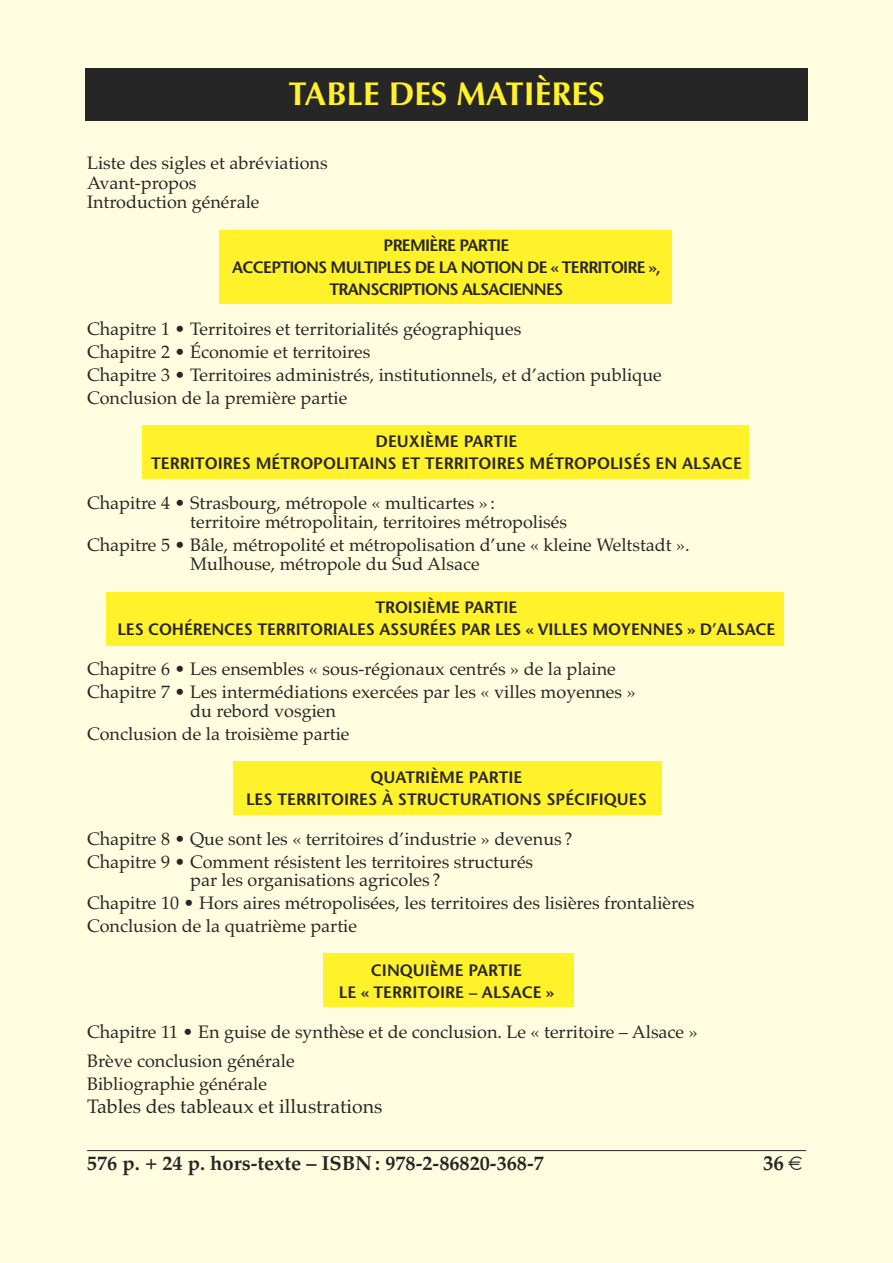
<style>
.page{position:relative;width:893px;height:1263px;background:#fffddf}
.page>*{position:absolute;margin:0;border:0;box-sizing:border-box;transform-origin:0 0}
.t1{font:700 33px "Optima";color:#fff12a}
.t2{font:700 21px "Palatino";color:#272627}
.t3{font:700 20.25px "Palatino";color:#272627}
.t4{font:19.5px "Palatino";color:#272627}
.t5{font:18px/23px "Palatino";color:#272627}
.t6{font:600 16.5px/21.9px "Stone Sans";letter-spacing:-.01em;color:#272627;text-align:center}
.t7{font:600 16.5px/21.9px "Stone Sans";letter-spacing:-.045em;color:#272627;text-align:center}
</style>
<div class="page">
<hr style="left:87px;top:1150px;width:719px;height:1px;background:#272627">
<div style="left:85px;top:69px;width:723px;height:52px;background:#272627"></div>
<div style="left:219px;top:230px;width:453px;height:74px;background:#fff12a"></div>
<div style="left:142px;top:426px;width:607px;height:53px;background:#fff12a"></div>
<div style="left:106px;top:592px;width:677px;height:54px;background:#fff12a"></div>
<div style="left:233px;top:761px;width:428px;height:53px;background:#fff12a"></div>
<div style="left:323px;top:953px;width:251px;height:54px;background:#fff12a"></div>
<h1 class="t1" style="left:288px;top:75px;width:317px">TABLE DES MATIÈRES</h1>
<p class="t5" style="left:87px;top:153px;width:242px;line-height:19.5px">Liste des sigles et abréviations<br>Avant-propos<br>Introduction générale</p>
<p class="t7" style="left:232px;top:236px;width:430px">PREMIÈRE PARTIE<br>ACCEPTIONS MULTIPLES DE LA NOTION DE « TERRITOIRE »,<br>TRANSCRIPTIONS ALSACIENNES</p>
<p class="t5" style="left:87px;top:317px;width:576px">Chapitre 1 • Territoires et territorialités géographiques<br>Chapitre 2 • Économie et territoires<br>Chapitre 3 • Territoires administrés, institutionnels, et d’action publique Conclusion de la première partie</p>
<p class="t6" style="left:151px;top:432px;width:592px">DEUXIÈME PARTIE<br>TERRITOIRES MÉTROPOLITAINS ET TERRITOIRES MÉTROPOLISÉS EN ALSACE</p>
<p class="t5" style="left:190px;top:494px;width:378px;line-height:18.8px;text-indent:-103px">Chapitre 4 • Strasbourg, métropole « multicartes » : territoire métropolitain, territoires métropolisés</p>
<p class="t5" style="left:190px;top:535px;width:501px;line-height:18.8px;text-indent:-103px">Chapitre 5 • Bâle, métropolité et métropolisation d’une « kleine Weltstadt ».<br>Mulhouse, métropole du Sud Alsace</p>
<p class="t6" style="left:118px;top:598px;width:659px">TROISIÈME PARTIE<br>LES COHÉRENCES TERRITORIALES ASSURÉES PAR LES « VILLES MOYENNES » D’ALSACE</p>
<p class="t5" style="left:87px;top:657px;width:550px">Chapitre 6 • Les ensembles « sous-régionaux centrés » de la plaine<br>Chapitre 7 • Les intermédiations exercées par les « villes moyennes »</p>
<p class="t5" style="left:87px;top:699px;width:264px;text-indent:103px">du rebord vosgien<br>Conclusion de la troisième partie</p>
<p class="t6" style="left:246px;top:768px;width:402px">QUATRIÈME PARTIE<br>LES TERRITOIRES À STRUCTURATIONS SPÉCIFIQUES</p>
<p class="t5" style="left:87px;top:827px;width:487px">Chapitre 8 • Que sont les « territoires d’industrie » devenus ?<br>Chapitre 9 • Comment résistent les territoires structurés</p>
<p class="t5" style="left:87px;top:869px;width:609px;text-indent:103px">par les organisations agricoles ?<br>Chapitre 10 • Hors aires métropolisées, les territoires des lisières frontalières<br>Conclusion de la quatrième partie</p>
<p class="t6" style="left:339px;top:961px;width:217px">CINQUIÈME PARTIE<br>LE « TERRITOIRE – ALSACE »</p>
<p class="t5" style="left:87px;top:1016px;width:612px;line-height:29.4px">Chapitre 11 • En guise de synthèse et de conclusion. Le « territoire – Alsace »<br>Brève conclusion générale</p>
<p class="t5" style="left:87px;top:1072px;width:181px">Bibliographie générale</p>
<p class="t4" style="left:87px;top:1095px;width:297px">Tables des tableaux et illustrations</p>
<p class="t3" style="left:87px;top:1151px;width:458px">576 p. + 24 p. hors-texte – ISBN : 978-2-86820-368-7</p>
<p class="t2" style="left:763px;top:1150px;width:43px">36 €</p>
</div>
